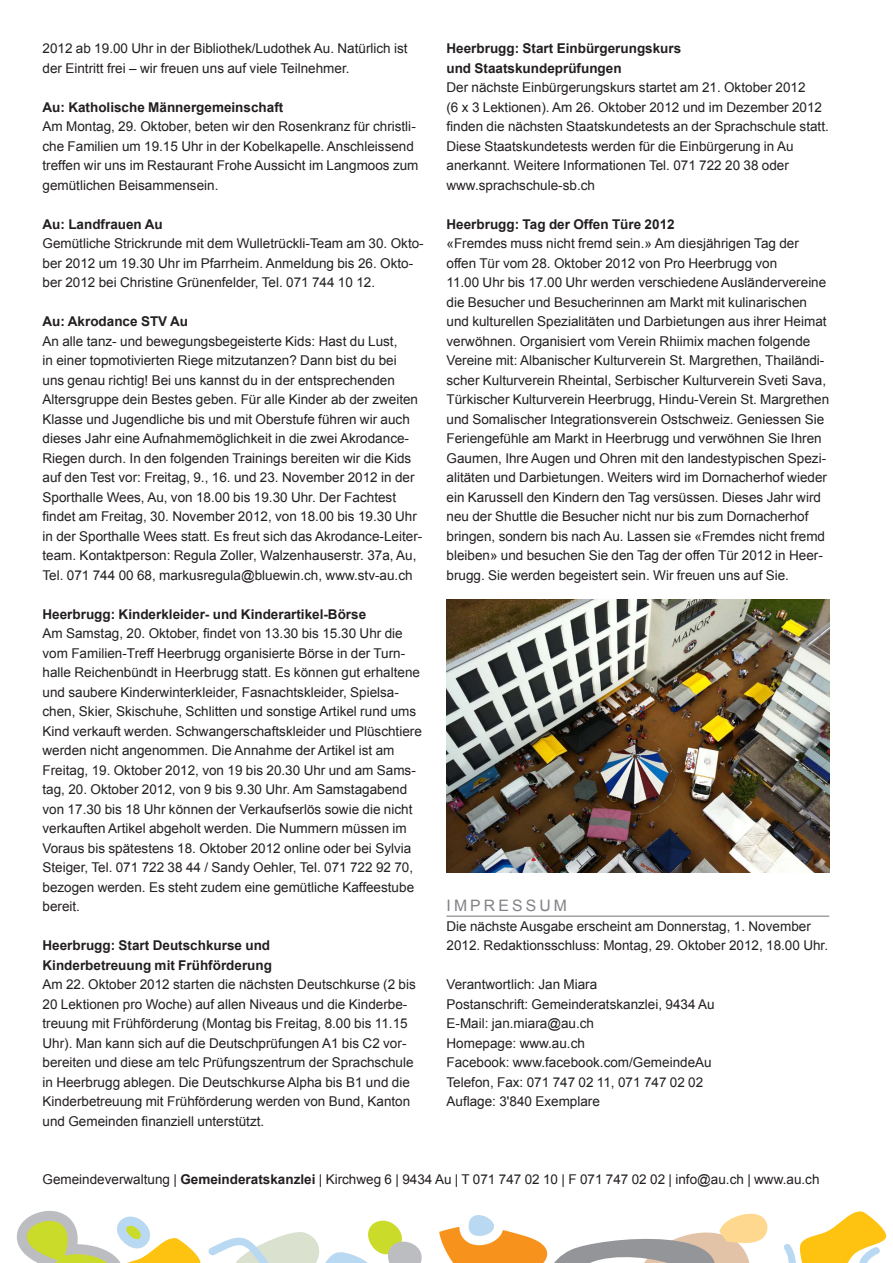
<style>
.page{position:relative;width:893px;height:1263px;background:#fff}
.page>*{position:absolute;margin:0;border:0;box-sizing:border-box;transform-origin:0 0}
.Rubrikentitel{font:15.75px "Arial";letter-spacing:.2em;color:#808285}
.Grundtext{font:13.5px/19.5px "Arial";color:#231f20}
.Grundtext_Auszeichnu{font:700 13.5px/19.5px "Arial";color:#231f20}
.s1{font-weight:700}
</style>
<div class="page">
<svg style="left:16px;top:1211px;width:185px;height:52px"></svg>
<svg style="left:208px;top:1220px;width:214px;height:43px"></svg>
<svg style="left:439px;top:1211px;width:448px;height:52px"></svg>
<hr style="left:446px;top:915px;width:383px;height:2px;background:#808285">
<img style="left:446px;top:599px;width:383px;height:273px">
<p class="Grundtext" style="left:43px;top:39px;width:367px">2012 ab 19.00 Uhr in der Bibliothek/Ludothek Au. Natürlich ist der Eintritt frei – wir freuen uns auf viele Teilnehmer.</p>
<p class="Grundtext_Auszeichnu" style="left:43px;top:98px;width:242px">Au: Katholische Männergemeinschaft</p>
<p class="Grundtext" style="left:43px;top:117px;width:378px">Am Montag, 29. Oktober, beten wir den Rosenkranz für christli&shy;che Familien um 19.15 Uhr in der Kobelkapelle. Anschleissend treffen wir uns im Restaurant Frohe Aussicht im Langmoos zum gemütlichen Beisammensein.</p>
<p class="Grundtext_Auszeichnu" style="left:43px;top:215px;width:122px">Au: Landfrauen Au</p>
<p class="Grundtext" style="left:43px;top:234px;width:383px">Gemütliche Strickrunde mit dem Wulletrückli-Team am 30. Okto&shy;ber 2012 um 19.30 Uhr im Pfarrheim. Anmeldung bis 26. Okto&shy;ber 2012 bei Christine Grünenfelder, Tel. 071 744 10 12.</p>
<p class="Grundtext_Auszeichnu" style="left:43px;top:312px;width:147px">Au: Akrodance STV Au</p>
<p class="Grundtext" style="left:43px;top:331px;width:381px">An alle tanz- und bewegungsbegeisterte Kids: Hast du Lust,<br>in einer topmotivierten Riege mitzutanzen? Dann bist du bei<br>uns genau richtig! Bei uns kannst du in der entsprechenden Altersgruppe dein Bestes geben. Für alle Kinder ab der zweiten Klasse und Jugendliche bis und mit Oberstufe führen wir auch dieses Jahr eine Aufnahmemöglichkeit in die zwei Akrodance-Riegen durch. In den folgenden Trainings bereiten wir die Kids auf den Test vor: Freitag, 9., 16. und 23. November 2012 in der Sporthalle Wees, Au, von 18.00 bis 19.30 Uhr. Der Fachtest findet am Freitag, 30. November 2012, von 18.00 bis 19.30 Uhr in der Sporthalle Wees statt. Es freut sich das Akrodance-Leiter&shy;team. Kontaktperson: Regula Zoller, Walzenhauserstr. 37a, Au, Tel. 071 744 00 68, markusregula@bluewin.ch, www.stv-au.ch</p>
<p class="Grundtext_Auszeichnu" style="left:43px;top:605px;width:325px">Heerbrugg: Kinderkleider- und Kinderartikel-Börse</p>
<p class="Grundtext" style="left:43px;top:624px;width:381px">Am Samstag, 20. Oktober, findet von 13.30 bis 15.30 Uhr die vom Familien-Treff Heerbrugg organisierte Börse in der Turn&shy;halle Reichenbündt in Heerbrugg statt. Es können gut erhaltene und saubere Kinderwinterkleider, Fasnachtskleider, Spielsa&shy;chen, Skier, Skischuhe, Schlitten und sonstige Artikel rund ums Kind verkauft werden. Schwangerschaftskleider und Plüschtiere werden nicht angenommen. Die Annahme der Artikel ist am Freitag, 19. Oktober 2012, von 19 bis 20.30 Uhr und am Sams&shy;tag, 20. Oktober 2012, von 9 bis 9.30 Uhr. Am Samstagabend von 17.30 bis 18 Uhr können der Verkaufserlös sowie die nicht verkauften Artikel abgeholt werden. Die Nummern müssen im Voraus bis spätestens 18. Oktober 2012 online oder bei Sylvia Steiger, Tel. 071 722 38 44 / Sandy Oehler, Tel. 071 722 92 70, bezogen werden. Es steht zudem eine gemütliche Kaffeestube bereit.</p>
<p class="Grundtext_Auszeichnu" style="left:43px;top:936px;width:231px">Heerbrugg: Start Deutschkurse und<br>Kinderbetreuung mit Frühförderung</p>
<p class="Grundtext" style="left:43px;top:975px;width:375px">Am 22. Oktober 2012 starten die nächsten Deutschkurse (2 bis 20 Lektionen pro Woche) auf allen Niveaus und die Kinderbe&shy;treuung mit Frühförderung (Montag bis Freitag, 8.00 bis 11.15<br>Uhr). Man kann sich auf die Deutschprüfungen A1 bis C2 vor&shy;bereiten und diese am telc Prüfungszentrum der Sprachschule in Heerbrugg ablegen. Die Deutschkurse Alpha bis B1 und die Kinderbetreuung mit Frühförderung werden von Bund, Kanton und Gemeinden finanziell unterstützt.</p>
<p class="Grundtext_Auszeichnu" style="left:446px;top:39px;width:236px">Heerbrugg: Start Einbürgerungskurs und Staatskundeprüfungen</p>
<p class="Grundtext" style="left:446px;top:78px;width:384px">Der nächste Einbürgerungskurs startet am 21. Oktober 2012<br>(6 x 3 Lektionen). Am 26. Oktober 2012 und im Dezember 2012 finden die nächsten Staatskundetests an der Sprachschule statt.<br>Diese Staatskundetests werden für die Einbürgerung in Au anerkannt. Weitere Informationen Tel. 071 722 20 38 oder www.sprachschule-sb.ch</p>
<p class="Grundtext_Auszeichnu" style="left:446px;top:215px;width:230px">Heerbrugg: Tag der Offen Türe 2012</p>
<p class="Grundtext" style="left:446px;top:234px;width:384px">«Fremdes muss nicht fremd sein.» Am diesjährigen Tag der offen Tür vom 28. Oktober 2012 von Pro Heerbrugg von<br>11.00 Uhr bis 17.00 Uhr werden verschiedene Ausländervereine die Besucher und Besucherinnen am Markt mit kulinarischen und kulturellen Spezialitäten und Darbietungen aus ihrer Heimat verwöhnen. Organisiert vom Verein Rhiimix machen folgende Vereine mit: Albanischer Kulturverein St. Margrethen, Thailändi&shy;scher Kulturverein Rheintal, Serbischer Kulturverein Sveti Sava, Türkischer Kulturverein Heerbrugg, Hindu-Verein St. Margrethen und Somalischer Integrationsverein Ostschweiz. Geniessen Sie Feriengefühle am Markt in Heerbrugg und verwöhnen Sie Ihren Gaumen, Ihre Augen und Ohren mit den landestypischen Spezi&shy;alitäten und Darbietungen. Weiters wird im Dornacherhof wieder ein Karussell den Kindern den Tag versüssen. Dieses Jahr wird neu der Shuttle die Besucher nicht nur bis zum Dornacherhof bringen, sondern bis nach Au. Lassen sie «Fremdes nicht fremd bleiben» und besuchen Sie den Tag der offen Tür 2012 in Heer&shy;brugg. Sie werden begeistert sein. Wir freuen uns auf Sie.</p>
<p class="Rubrikentitel" style="left:446px;top:895px;width:122px">IMPRESSUM</p>
<p class="Grundtext" style="left:446px;top:916px;width:383px">Die nächste Ausgabe erscheint am Donnerstag, 1. November<br>2012. Redaktionsschluss: Montag, 29. Oktober 2012, 18.00 Uhr.</p>
<p class="Grundtext" style="left:446px;top:975px;width:152px">Verantwortlich: Jan Miara</p>
<p class="Grundtext" style="left:446px;top:994px;width:270px">Postanschrift: Gemeinderatskanzlei, 9434 Au</p>
<p class="Grundtext" style="left:446px;top:1014px;width:149px">E-Mail: jan.miara@au.ch</p>
<p class="Grundtext" style="left:446px;top:1033px;width:140px">Homepage: www.au.ch</p>
<p class="Grundtext" style="left:446px;top:1053px;width:267px">Facebook: www.facebook.com/GemeindeAu</p>
<p class="Grundtext" style="left:446px;top:1072px;width:258px">Telefon, Fax: 071 747 02 11, 071 747 02 02</p>
<p class="Grundtext" style="left:446px;top:1092px;width:155px">Auflage: 3'840 Exemplare</p>
<p class="Grundtext" style="left:43px;top:1170px;width:778px">Gemeindeverwaltung | <span class="s1">Gemeinderatskanzlei</span> | Kirchweg 6 | 9434 Au | T 071 747 02 10 | F 071 747 02 02 | info@au.ch | www.au.ch</p>
</div>
